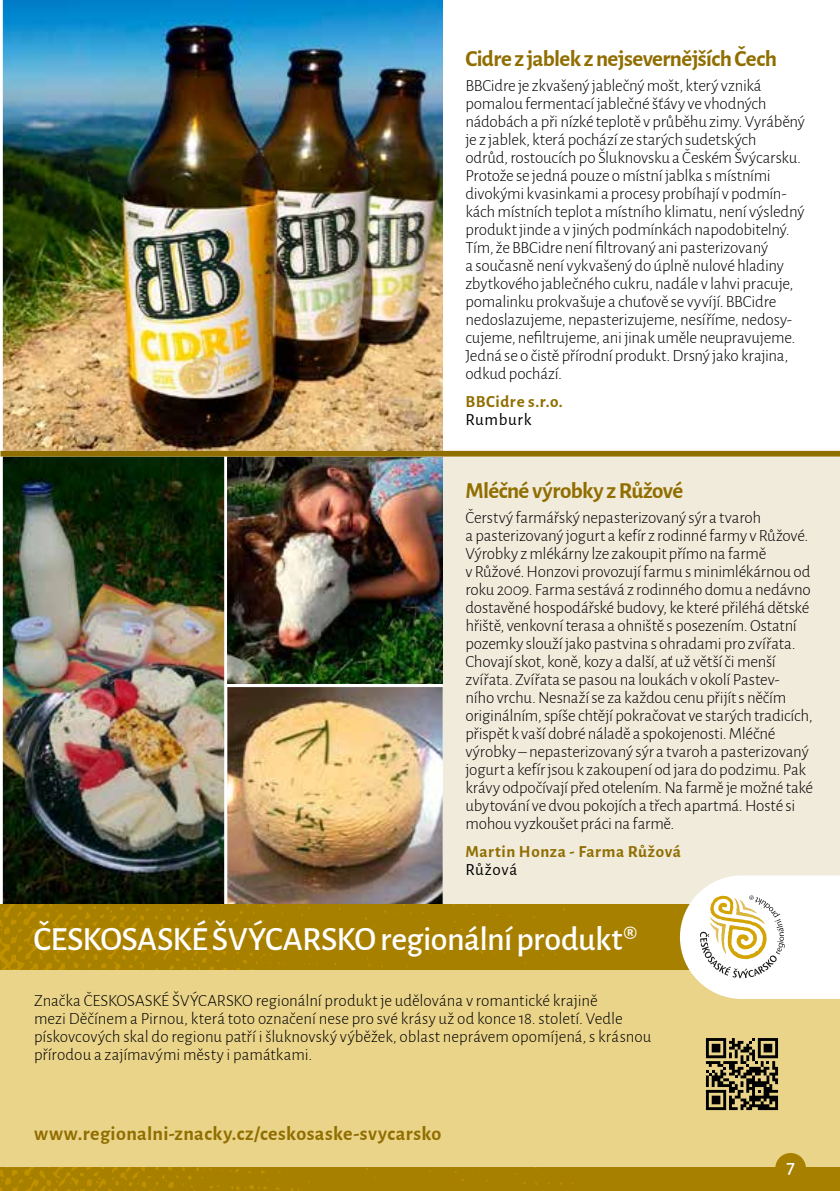
<style>
.page{position:relative;width:840px;height:1191px;background:#fff}
.page>*{position:absolute;margin:0;border:0;box-sizing:border-box;transform-origin:0 0}
.t1{font:500 34px "Alegreya Sans";letter-spacing:-.025em;color:#fff}
.t2{font:700 23px "Alegreya Sans";letter-spacing:-.025em;color:#906e00}
.t3{font:700 20px "Alegreya Sans";letter-spacing:.02em;color:#906e00}
.t4{font:500 20px "Alegreya Sans";color:#fff}
.t5{font:300 17px/18px "Alegreya Sans";letter-spacing:-.01em;color:#000}
.t6{font:700 17px "Alegreya Sans";letter-spacing:.035em;color:#906e00}
.t7{font:17px "Alegreya Sans";letter-spacing:.04em;color:#000}
</style>
<div class="page">
<div style="left:0;top:454px;width:839px;height:453px;background:#f1ebdc"></div>
<div style="left:0;top:969px;width:839px;height:198px;background:#ead48a"></div>
<img style="left:227px;top:687px;width:215px;height:217px">
<img style="left:227px;top:456px;width:215px;height:231px">
<img style="left:4px;top:458px;width:219px;height:445px">
<div style="left:0;top:454px;width:227px;height:453px;border:3px solid #fff"></div>
<img style="left:0;top:0;width:442px;height:451px">
<div style="left:0;top:451px;width:839px;height:5px;background:#906e00"></div>
<div style="left:0;top:904px;width:679px;height:65px;background:#a88000"></div>
<svg style="left:0;top:942px;width:19px;height:27px"></svg>
<div style="left:0;top:1167px;width:839px;height:24px;background:#a88000"></div>
<svg style="left:705px;top:1038px;width:72px;height:72px"></svg>
<svg style="left:679px;top:875px;width:160px;height:124px"></svg>
<div style="left:774px;top:1153px;width:31px;height:30px;background:#a88000;border-radius:50%"></div>
<h2 class="t2" style="left:465px;top:42px;width:313px">Cidre z jablek z nejsevernějších Čech</h2>
<p class="t5" style="left:465px;top:76px;width:341px">BBCidre je zkvašený jablečný mošt, který vzniká pomalou fermentací jablečné šťávy ve vhodných nádobách a při nízké teplotě v průběhu zimy. Vyráběný je z jablek, která pochází ze starých sudetských<br>odrůd, rostoucích po Šluknovsku a Českém Švýcarsku.<br>Protože se jedná pouze o místní jablka s místními divokými kvasinkami a procesy probíhají v podmín&shy;kách místních teplot a místního klimatu, není výsledný produkt jinde a v jiných podmínkách napodobitelný.<br>Tím, že BBCidre není filtrovaný ani pasterizovaný<br>a současně není vykvašený do úplně nulové hladiny zbytkového jablečného cukru, nadále v lahvi pracuje, pomalinku prokvašuje a chuťově se vyvíjí. BBCidre nedoslazujeme, nepasterizujeme, nesíříme, nedosy&shy;cujeme, nefiltrujeme, ani jinak uměle neupravujeme.<br>Jedná se o čistě přírodní produkt. Drsný jako krajina, odkud pochází.</p>
<p class="t6" style="left:465px;top:389px;width:99px">BBCidre s.r.o.</p>
<p class="t7" style="left:465px;top:408px;width:68px">Rumburk</p>
<h2 class="t2" style="left:465px;top:474px;width:219px">Mléčné výrobky z Růžové</h2>
<p class="t5" style="left:465px;top:508px;width:349px">Čerstvý farmářský nepasterizovaný sýr a tvaroh<br>a pasterizovaný jogurt a kefír z rodinné farmy v Růžové.<br>Výrobky z mlékárny lze zakoupit přímo na farmě<br>v Růžové. Honzovi provozují farmu s minimlékárnou od roku 2009. Farma sestává z rodinného domu a nedávno dostavěné hospodářské budovy, ke které přiléhá dětské hřiště, venkovní terasa a ohniště s posezením. Ostatní pozemky slouží jako pastvina s ohradami pro zvířata.<br>Chovají skot, koně, kozy a další, ať už větší či menší zvířata. Zvířata se pasou na loukách v okolí Pastev-<br>ního vrchu. Nesnaží se za každou cenu přijít s něčím originálním, spíše chtějí pokračovat ve starých tradicích, přispět k vaší dobré náladě a spokojenosti. Mléčné výrobky – nepasterizovaný sýr a tvaroh a pasterizovaný jogurt a kefír jsou k zakoupení od jara do podzimu. Pak krávy odpočívají před otelením. Na farmě je možné také ubytování ve dvou pokojích a třech apartmá. Hosté si mohou vyzkoušet práci na farmě.</p>
<p class="t6" style="left:465px;top:839px;width:217px">Martin Honza - Farma Růžová</p>
<p class="t7" style="left:465px;top:858px;width:53px">Růžová</p>
<h1 class="t1" style="left:34px;top:915px;width:605px">ČESKOSASKÉ ŠVÝCARSKO regionální produkt®</h1>
<p class="t5" style="left:34px;top:990px;width:618px">Značka ČESKOSASKÉ ŠVÝCARSKO regionální produkt je udělována v romantické krajině<br>mezi Děčínem a Pirnou, která toto označení nese pro své krásy už od konce 18. století. Vedle pískovcových skal do regionu patří i šluknovský výběžek, oblast neprávem opomíjená, s krásnou přírodou a zajímavými městy i památkami.</p>
<p class="t3" style="left:34px;top:1118px;width:408px">www.regionalni-znacky.cz/ceskosaske-svycarsko</p>
<p class="t4" style="left:785px;top:1152px;width:10px">7</p>
</div>
